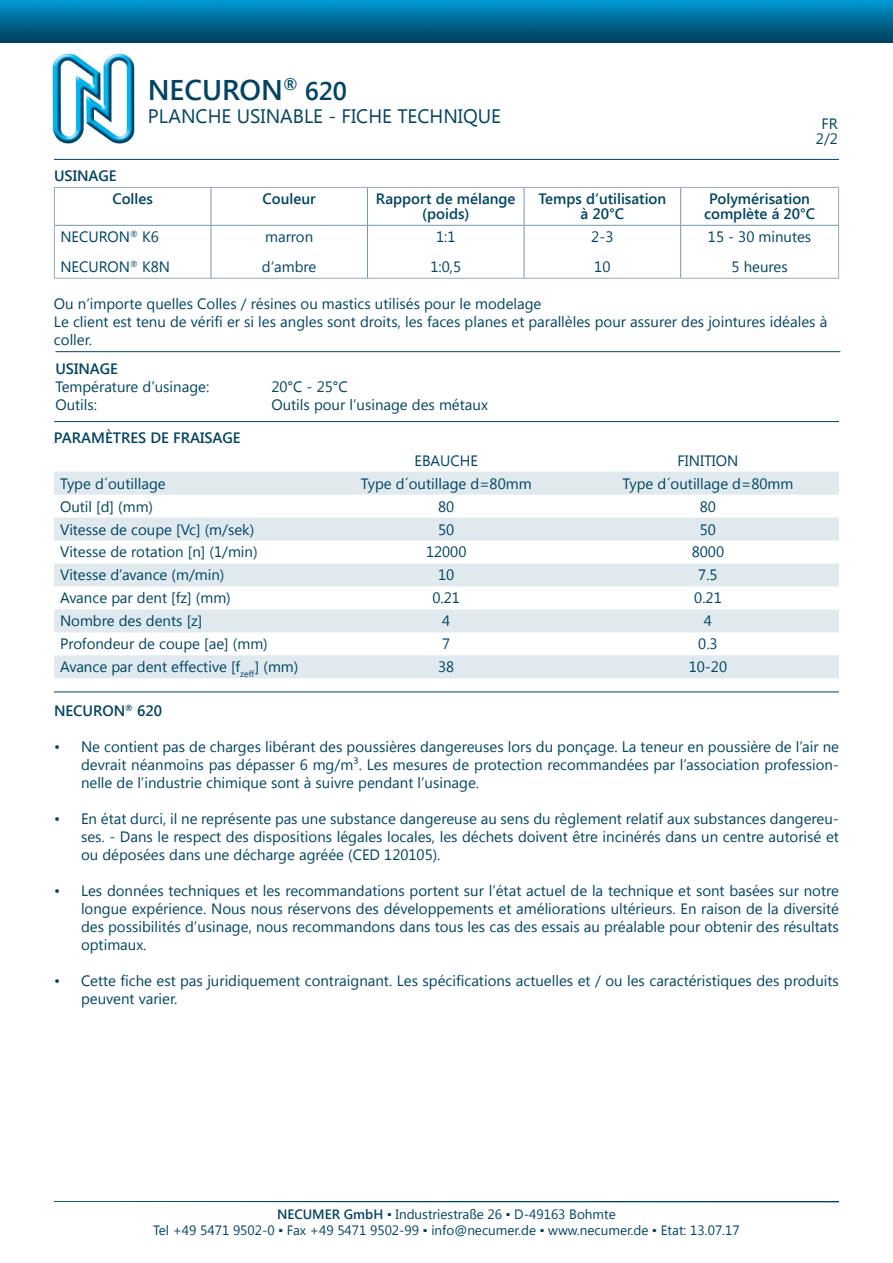
<style>
.page{position:relative;width:893px;height:1263px;background:#fff}
.page>*{position:absolute;margin:0;border:0;box-sizing:border-box;transform-origin:0 0}
.t1{font:600 28.5px "Segoe UI";color:#004462}
.t2{font:19.5px "Segoe UI";color:#004462}
.t3{font:15px/18px "Segoe UI";color:#004462}
.t4{font:600 15px/15px "Segoe UI";color:#004462;text-align:center}
.t5{font:13.5px/16.2px "Segoe UI";color:#004462;text-align:center}
.s1{font-size:25.5px}
.s2{font-weight:600}
.s3{font-weight:700}
</style>
<div class="page">
<img style="left:0;top:0;width:893px;height:43px">
<img style="left:52px;top:53px;width:83px;height:91px">
<hr style="left:54px;top:159px;width:785px;height:1px;background:#004462">
<hr style="left:54px;top:187px;width:157px;height:1px;background:#91acb7">
<hr style="left:54px;top:188px;width:1px;height:37px;background:#91acb7">
<hr style="left:211px;top:187px;width:156px;height:1px;background:#91acb7">
<hr style="left:367px;top:187px;width:157px;height:1px;background:#91acb7">
<hr style="left:524px;top:187px;width:157px;height:1px;background:#91acb7">
<hr style="left:681px;top:187px;width:158px;height:1px;background:#91acb7">
<hr style="left:838px;top:188px;width:1px;height:37px;background:#91acb7">
<hr style="left:54px;top:225px;width:1px;height:53px;background:#91acb7">
<hr style="left:838px;top:225px;width:1px;height:53px;background:#91acb7">
<hr style="left:54px;top:278px;width:157px;height:1px;background:#91acb7">
<hr style="left:211px;top:278px;width:156px;height:1px;background:#91acb7">
<hr style="left:367px;top:278px;width:157px;height:1px;background:#91acb7">
<hr style="left:524px;top:278px;width:157px;height:1px;background:#91acb7">
<hr style="left:681px;top:278px;width:158px;height:1px;background:#91acb7">
<hr style="left:211px;top:188px;width:1px;height:37px;background:#7198a5">
<hr style="left:367px;top:188px;width:1px;height:37px;background:#7198a5">
<hr style="left:524px;top:188px;width:1px;height:37px;background:#7198a5">
<hr style="left:680px;top:188px;width:1px;height:37px;background:#7198a5">
<hr style="left:55px;top:225px;width:156px;height:1px;background:#7198a5">
<hr style="left:211px;top:225px;width:156px;height:1px;background:#7198a5">
<hr style="left:211px;top:226px;width:1px;height:52px;background:#7198a5">
<hr style="left:367px;top:225px;width:157px;height:1px;background:#7198a5">
<hr style="left:367px;top:226px;width:1px;height:52px;background:#7198a5">
<hr style="left:524px;top:225px;width:157px;height:1px;background:#7198a5">
<hr style="left:524px;top:226px;width:1px;height:52px;background:#7198a5">
<hr style="left:681px;top:225px;width:157px;height:1px;background:#7198a5">
<hr style="left:680px;top:226px;width:1px;height:52px;background:#7198a5">
<svg style="left:54px;top:472px;width:785px;height:206px;fill:#dfe9ee"></svg>
<svg style="left:54px;top:1201px;width:785px;height:2px;background:#658fa1"></svg>
<hr style="left:55px;top:351px;width:785px;height:1px;background:#004462">
<hr style="left:54px;top:421px;width:785px;height:1px;background:#004462">
<hr style="left:54px;top:691px;width:785px;height:1px;background:#004462">
<h1 class="t1" style="left:148px;top:70px;width:201px">NECURON<sup>®</sup> <span class="s1">620</span></h1>
<h2 class="t2" style="left:148px;top:103px;width:355px">PLANCHE USINABLE - FICHE TECHNIQUE</h2>
<p class="t3" style="left:816px;top:115px;width:24px;line-height:15px;text-align:center">FR<br>2/2</p>
<p class="t4" style="left:112px;top:163px;width:42px;line-height:23.2px;text-align:left;text-indent:-58px">USINAGE<br>Colles</p>
<p class="t4" style="left:263px;top:191px;width:55px">Couleur</p>
<p class="t4" style="left:376px;top:191px;width:141px">Rapport de mélange (poids)</p>
<p class="t4" style="left:538px;top:191px;width:129px">Temps d‘utilisation à 20°C</p>
<p class="t4" style="left:704px;top:191px;width:113px">Polymérisation complète á 20°C</p>
<p class="t3" style="left:60px;top:221px;width:111px;line-height:30px">NECURON<sup>®</sup> K6<br>NECURON<sup>®</sup> K8N</p>
<p class="t3" style="left:262px;top:221px;width:56px;line-height:30px">marron d‘ambre</p>
<p class="t3" style="left:430px;top:221px;width:32px;line-height:30px;text-align:center">1:1<br>1:0,5</p>
<p class="t3" style="left:591px;top:221px;width:24px;line-height:30px">2-3<br>10</p>
<p class="t3" style="left:708px;top:221px;width:105px;line-height:30px;text-align:center">15 - 30 minutes<br>5 heures</p>
<p class="t3" style="left:54px;top:294px;width:775px">Ou n‘importe quelles Colles / résines ou mastics utilisés pour le modelage<br>Le client est tenu de vérifi er si les angles sont droits, les faces planes et parallèles pour assurer des jointures idéales à coller.</p>
<p class="t4" style="left:55px;top:360px;width:64px">USINAGE</p>
<p class="t3" style="left:55px;top:377px;width:155px">Température d’usinage:</p>
<p class="t3" style="left:271px;top:377px;width:78px">20°C - 25°C</p>
<p class="t3" style="left:55px;top:395px;width:43px">Outils:</p>
<p class="t3" style="left:271px;top:395px;width:218px">Outils pour l’usinage des métaux</p>
<p class="t4" style="left:54px;top:429px;width:188px">PARAMÈTRES DE FRAISAGE</p>
<p class="t3" style="left:414px;top:451px;width:65px">EBAUCHE</p>
<p class="t3" style="left:677px;top:451px;width:62px">FINITION</p>
<p class="t3" style="left:60px;top:474px;width:107px">Type d´outillage</p>
<p class="t3" style="left:361px;top:474px;width:172px">Type d´outillage d=80mm</p>
<p class="t3" style="left:622px;top:474px;width:172px">Type d´outillage d=80mm</p>
<p class="t3" style="left:60px;top:497px;width:95px">Outil [d] (mm)</p>
<p class="t3" style="left:438px;top:497px;width:18px">80</p>
<p class="t3" style="left:700px;top:497px;width:18px">80</p>
<p class="t3" style="left:60px;top:519px;width:196px">Vitesse de coupe [Vc] (m/sek)</p>
<p class="t3" style="left:438px;top:519px;width:18px">50</p>
<p class="t3" style="left:700px;top:519px;width:18px">50</p>
<p class="t3" style="left:60px;top:542px;width:199px">Vitesse de rotation [n] (1/min)</p>
<p class="t3" style="left:426px;top:542px;width:42px">12000</p>
<p class="t3" style="left:692px;top:542px;width:34px">8000</p>
<p class="t3" style="left:60px;top:565px;width:166px">Vitesse d’avance (m/min)</p>
<p class="t3" style="left:438px;top:565px;width:18px">10</p>
<p class="t3" style="left:698px;top:565px;width:21px">7.5</p>
<p class="t3" style="left:60px;top:588px;width:172px">Avance par dent [fz] (mm)</p>
<p class="t3" style="left:432px;top:588px;width:29px">0.21</p>
<p class="t3" style="left:694px;top:588px;width:29px">0.21</p>
<p class="t3" style="left:60px;top:611px;width:144px">Nombre des dents [z]</p>
<p class="t3" style="left:442px;top:611px;width:10px">4</p>
<p class="t3" style="left:704px;top:611px;width:10px">4</p>
<p class="t3" style="left:60px;top:634px;width:209px">Profondeur de coupe [ae] (mm)</p>
<p class="t3" style="left:442px;top:634px;width:10px">7</p>
<p class="t3" style="left:698px;top:634px;width:21px">0.3</p>
<p class="t3" style="left:60px;top:657px;width:240px">Avance par dent effective [f<sub>zeff</sub>] (mm)</p>
<p class="t3" style="left:438px;top:657px;width:18px">38</p>
<p class="t3" style="left:689px;top:657px;width:40px">10-20</p>
<p class="t4" style="left:54px;top:702px;width:109px">NECURON<sup>®</sup> 620</p>
<p class="t3" style="left:81px;top:737px;width:759px;text-align:justify;text-indent:-27px">• Ne contient pas de charges libérant des poussières dangereuses lors du ponçage. La teneur en poussière de l’air ne devrait néanmoins pas dépasser 6 mg/m³. Les mesures de protection recommandées par l’association profession&shy;nelle de l’industrie chimique sont à suivre pendant l’usinage.</p>
<p class="t3" style="left:81px;top:809px;width:759px;text-align:justify;text-indent:-27px">• En état durci, il ne représente pas une substance dangereuse au sens du règlement relatif aux substances dangereu&shy;ses. - Dans le respect des dispositions légales locales, les déchets doivent être incinérés dans un centre autorisé et ou déposées dans une décharge agréée (CED 120105).</p>
<p class="t3" style="left:81px;top:881px;width:759px;text-align:justify;text-indent:-27px">• Les données techniques et les recommandations portent sur l’état actuel de la technique et sont basées sur notre longue expérience. Nous nous réservons des développements et améliorations ultérieurs. En raison de la diversité des possibilités d’usinage, nous recommandons dans tous les cas des essais au préalable pour obtenir des résultats optimaux.</p>
<p class="t3" style="left:81px;top:971px;width:759px;text-indent:-27px">• Cette fiche est pas juridiquement contraignant. Les spécifications actuelles et / ou les caractéristiques des produits peuvent varier.</p>
<p class="t5" style="left:153px;top:1205px;width:588px"><span class="s2">NECUMER GmbH</span> <span class="s3">▪</span> Industriestraße 26 ▪ D-49163 Bohmte<br>Tel +49 5471 9502-0 ▪ Fax +49 5471 9502-99 ▪ info@necumer.de ▪ www.necumer.de <span class="s3">▪</span> Etat: 13.07.17</p>
</div>
